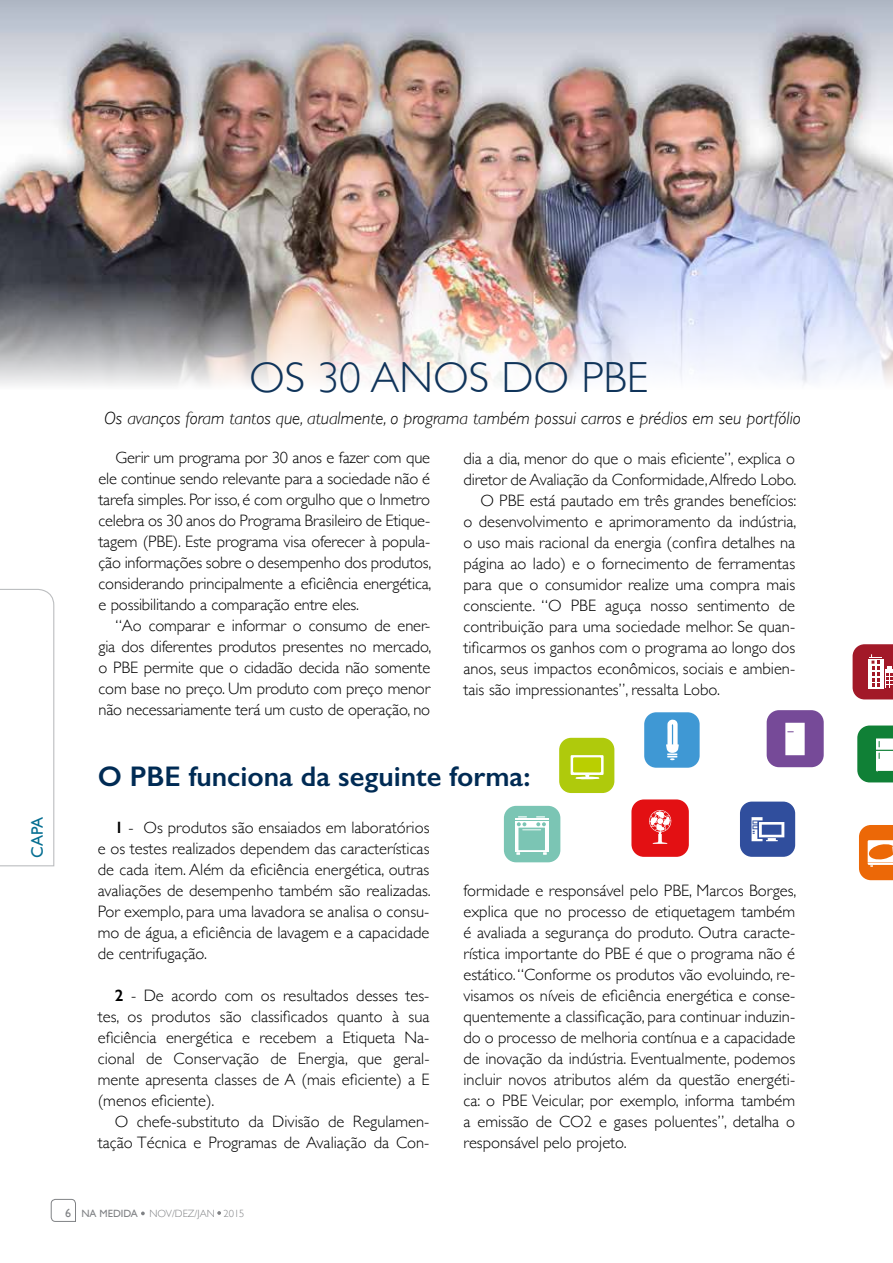
<style>
.page{position:relative;width:893px;height:1263px;background:#fff}
.page>*{position:absolute;margin:0;border:0;box-sizing:border-box;transform-origin:0 0}
.t1{font:300 43.5px "Gill Sans";color:#10345a}
.t2{font:600 28.5px "Gill Sans";color:#002b54}
.t3{font:italic 300 18px "Gill Sans";color:#000}
.t4{font:300 16.5px/21px "Gill Sans";color:#000;text-align:justify}
.t5{font:16.5px "Gill Sans";color:#066f92}
.t6{font:300 10.5px "Gill Sans";color:#808285}
.s1{font-weight:600}
.s2{font-weight:400;font-size:12px}
.s3{font-weight:400}
</style>
<div class="page">
<svg style="left:51px;top:1199px;width:25px;height:23px"></svg>
<svg style="left:141px;top:1211px;width:4px;height:4px"></svg>
<svg style="left:217px;top:1211px;width:4px;height:4px"></svg>
<img style="left:0;top:0;width:893px;height:386px">
<svg style="left:0;top:588px;width:55px;height:279px"></svg>
<div style="left:644px;top:712px;width:56px;height:56px;background:#3f98d4;border-radius:12px"></div>
<svg style="left:666px;top:719px;width:13px;height:41px"></svg>
<svg style="left:857px;top:725px;width:36px;height:57px"></svg>
<div style="left:504px;top:806px;width:56px;height:56px;background:#7bc5b4;border-radius:12px"></div>
<hr style="left:515px;top:818px;width:33px;height:2px;background:#fff">
<svg style="left:515px;top:821px;width:33px;height:31px"></svg>
<svg style="left:543px;top:852px;width:4px;height:3px"></svg>
<svg style="left:516px;top:852px;width:4px;height:3px"></svg>
<div style="left:518px;top:828px;width:27px;height:22px;background:#7bc5b4"></div>
<svg style="left:517px;top:816px;width:29px;height:14px"></svg>
<div style="left:631px;top:799px;width:58px;height:58px;background:#e31013;border-radius:12px"></div>
<svg style="left:649px;top:810px;width:22px;height:34px"></svg>
<div style="left:767px;top:710px;width:57px;height:57px;background:#764a98;border-radius:12px"></div>
<svg style="left:785px;top:723px;width:20px;height:32px"></svg>
<div style="left:740px;top:801px;width:55px;height:56px;background:#304e9d;border-radius:12px"></div>
<svg style="left:751px;top:817px;width:33px;height:24px"></svg>
<svg style="left:853px;top:644px;width:40px;height:55px"></svg>
<svg style="left:859px;top:825px;width:34px;height:55px"></svg>
<div style="left:559px;top:738px;width:55px;height:55px;background:#afca0c;border-radius:12px"></div>
<svg style="left:575px;top:775px;width:24px;height:4px"></svg>
<svg style="left:571px;top:755px;width:33px;height:20px"></svg>
<div style="left:573px;top:757px;width:28px;height:15px;background:#bacf00"></div>
<p class="t5" style="left:28px;top:858px;width:43px;rotate:-90deg">CAPA</p>
<h1 class="t1" style="left:249px;top:343px;width:152px">Os 30 anos</h1>
<h1 class="t1" style="left:501px;top:343px;width:148px">do PBE</h1>
<p class="t3" style="left:104px;top:408px;width:698px">Os avanços foram tantos que, atualmente, o programa também possui carros e prédios em seu portfólio</p>
<p class="t4" style="left:99px;top:447px;width:335px;text-indent:17px">Gerir um programa por 30 anos e fazer com que ele continue sendo relevante para a sociedade não é tarefa simples. Por isso, é com orgulho que o Inmetro celebra os 30 anos do Programa Brasileiro de Etique&shy;tagem (PBE). Este programa visa oferecer à popula&shy;ção informações sobre o desempenho dos produtos, considerando principalmente a eficiência energética, e possibilitando a comparação entre eles.</p>
<p class="t4" style="left:99px;top:615px;width:335px;text-indent:17px">“Ao comparar e informar o consumo de ener&shy;gia dos diferentes produtos presentes no mercado, o PBE permite que o cidadão decida não somente com base no preço. Um produto com preço menor não necessariamente terá um custo de operação, no</p>
<p class="t4" style="left:463px;top:448px;width:333px">dia a dia, menor do que o mais eficiente”, explica o</p>
<p class="t4" style="left:463px;top:469px;width:335px">diretor de Avaliação da Conformidade, Alfredo Lobo.</p>
<p class="t4" style="left:480px;top:490px;width:317px">O PBE está pautado em três grandes benefícios:</p>
<p class="t4" style="left:463px;top:511px;width:334px">o desenvolvimento e aprimoramento da indústria,</p>
<p class="t4" style="left:463px;top:532px;width:333px">o uso mais racional da energia (confira detalhes na</p>
<p class="t4" style="left:463px;top:553px;width:333px">página ao lado) e o fornecimento de ferramentas</p>
<p class="t4" style="left:463px;top:574px;width:333px">para que o consumidor realize uma compra mais</p>
<p class="t4" style="left:463px;top:595px;width:333px">consciente. “O PBE aguça nosso sentimento de</p>
<p class="t4" style="left:463px;top:616px;width:333px">contribuição para uma sociedade melhor. Se quan-</p>
<p class="t4" style="left:463px;top:637px;width:333px">tificarmos os ganhos com o programa ao longo dos</p>
<p class="t4" style="left:463px;top:658px;width:333px">anos, seus impactos econômicos, sociais e ambien-</p>
<p class="t4" style="left:463px;top:679px;width:258px">tais são impressionantes”, ressalta Lobo.</p>
<h2 class="t2" style="left:98px;top:759px;width:434px">O PBE funciona da seguinte forma:</h2>
<p class="t4" style="left:98px;top:816px;width:334px;text-indent:17px"><span class="s1">1</span> - Os produtos são ensaiados em laboratórios e os testes realizados dependem das características de cada item. Além da eficiência energética, outras avaliações de desempenho também são realizadas.<br>Por exemplo, para uma lavadora se analisa o consu&shy;mo de água, a eficiência de lavagem e a capacidade de centrifugação.</p>
<p class="t4" style="left:98px;top:984px;width:333px;text-indent:17px"><span class="s1">2</span> - De acordo com os resultados desses tes&shy;tes, os produtos são classificados quanto à sua eficiência energética e recebem a Etiqueta Na&shy;cional de Conservação de Energia, que geral&shy;mente apresenta classes de A (mais eficiente) a E (menos eficiente).</p>
<p class="t4" style="left:98px;top:1110px;width:333px;text-align:right">O chefe-substituto da Divisão de Regulamen&shy;tação Técnica e Programas de Avaliação da Con-</p>
<p class="t6" style="left:65px;top:1205px;width:181px"><span class="s2">6</span> <span class="s3">NA MEDIDA</span> NOV/DEZ/JAN 2015</p>
<p class="t4" style="left:463px;top:879px;width:334px">formidade e responsável pelo PBE, Marcos Borges, explica que no processo de etiquetagem também é avaliada a segurança do produto. Outra caracte&shy;rística importante do PBE é que o programa não é estático. “Conforme os produtos vão evoluindo, re&shy;visamos os níveis de eficiência energética e conse&shy;quentemente a classificação, para continuar induzin&shy;do o processo de melhoria contínua e a capacidade de inovação da indústria. Eventualmente, podemos incluir novos atributos além da questão energéti&shy;ca: o PBE Veicular, por exemplo, informa também a emissão de CO2 e gases poluentes”, detalha o responsável pelo projeto.</p>
</div>
